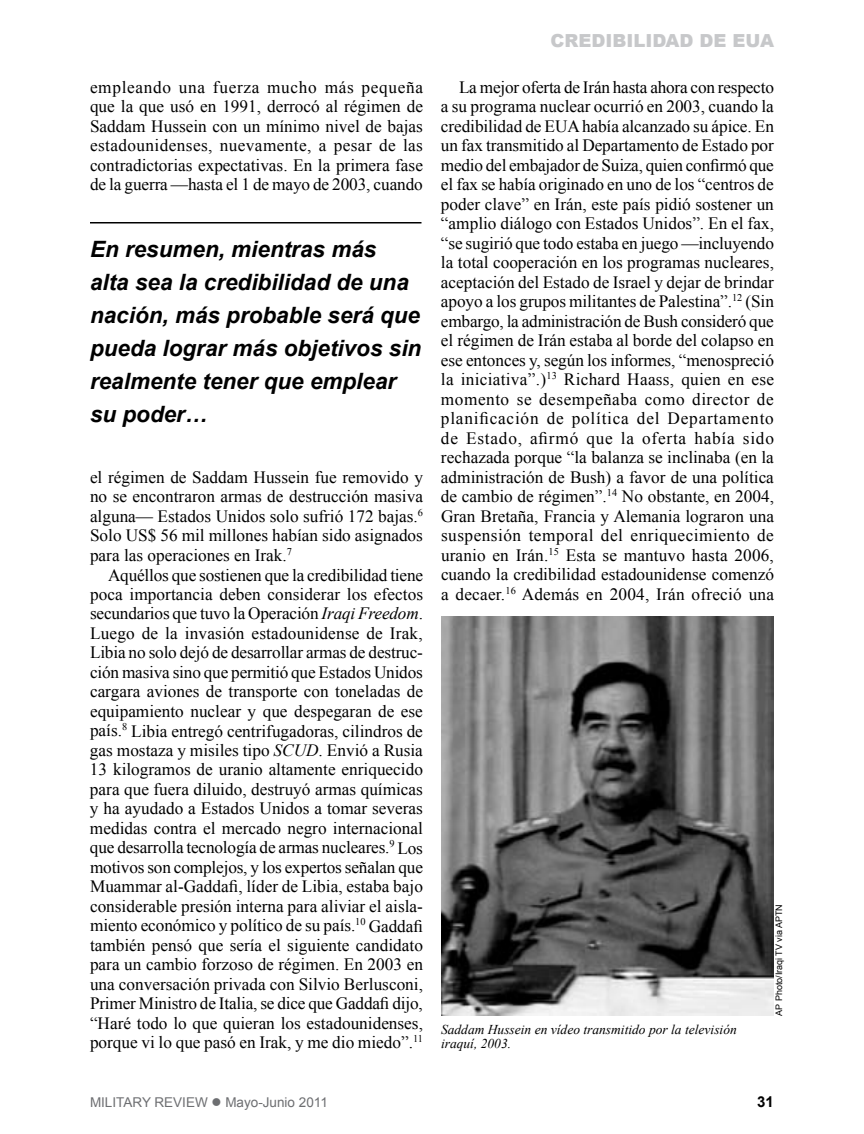
<style>
.page{position:relative;width:864px;height:1134px;background:#fff}
.page>*{position:absolute;margin:0;border:0;box-sizing:border-box;transform-origin:0 0}
.t1{font:italic 700 22.5px/33px "Arial";color:#000}
.t2{font:900 18px "Arial";color:#c7c8ca}
.t3{font:17.25px/19.5px "Times New Roman";color:#000;text-align:justify}
.t4{font:700 15px "Arial";color:#000}
.t5{font:italic 13.5px/14.2px "Times New Roman";color:#000}
.t6{font:13.5px "Arial";color:#6d6e71}
.t7{font:9px "Arial";color:#000}
.s1{font-style:italic}
</style>
<div class="page">
<img style="left:441px;top:616px;width:333px;height:400px">
<hr style="left:90px;top:222px;width:332px;height:2px;background:#000">
<p class="t3" style="left:90px;top:77px;width:335px">empleando una fuerza mucho más pequeña que la que usó en 1991, derrocó al régimen de Saddam Hussein con un mínimo nivel de bajas estadounidenses, nuevamente, a pesar de las contradictorias expectativas. En la primera fase de la guerra —hasta el 1 de mayo de 2003, cuando</p>
<h1 class="t1" style="left:90px;top:233px;width:333px">En resumen, mientras más<br>alta sea la credibilidad de una nación, más probable será que pueda lograr más objetivos sin realmente tener que emplear su poder…</h1>
<p class="t3" style="left:90px;top:467px;width:334px">el régimen de Saddam Hussein fue removido y no se encontraron armas de destrucción masiva alguna— Estados Unidos solo sufrió 172 bajas.<sup>6<br></sup>Solo US$ 56 mil millones habían sido asignados para las operaciones en Irak.<sup>7</sup></p>
<p class="t3" style="left:90px;top:565px;width:335px;text-indent:18px">Aquéllos que sostienen que la credibilidad tiene poca importancia deben considerar los efectos secundarios que tuvo la Operación <span class="s1">Iraqi Freedom</span>.<br>Luego de la invasión estadounidense de Irak, Libia no solo dejó de desarrollar armas de destruc&shy;ción masiva sino que permitió que Estados Unidos cargara aviones de transporte con toneladas de equipamiento nuclear y que despegaran de ese país.<sup>8</sup> Libia entregó centrifugadoras, cilindros de gas mostaza y misiles tipo <span class="s1">SCUD</span>. Envió a Rusia 13 kilogramos de uranio altamente enriquecido para que fuera diluido, destruyó armas químicas y ha ayudado a Estados Unidos a tomar severas medidas contra el mercado negro internacional que desarrolla tecnología de armas nucleares.<sup>9</sup> Los motivos son complejos, y los expertos señalan que Muammar al-Gaddafi, líder de Libia, estaba bajo considerable presión interna para aliviar el aisla&shy;miento económico y político de su país.<sup>10</sup> Gaddafi también pensó que sería el siguiente candidato para un cambio forzoso de régimen. En 2003 en una conversación privada con Silvio Berlusconi, Primer Ministro de Italia, se dice que Gaddafi dijo, “Haré todo lo que quieran los estadounidenses, porque vi lo que pasó en Irak, y me dio miedo”.<sup>11</sup></p>
<p class="t2" style="left:550px;top:27px;width:225px">CREDIBILIDAD DE EUA</p>
<p class="t3" style="left:441px;top:77px;width:335px;text-indent:18px">La mejor oferta de Irán hasta ahora con respecto a su programa nuclear ocurrió en 2003, cuando la credibilidad de EUA había alcanzado su ápice. En un fax transmitido al Departamento de Estado por medio del embajador de Suiza, quien confirmó que el fax se había originado en uno de los “centros de poder clave” en Irán, este país pidió sostener un “amplio diálogo con Estados Unidos”. En el fax, “se sugirió que todo estaba en juego —incluyendo la total cooperación en los programas nucleares, aceptación del Estado de Israel y dejar de brindar apoyo a los grupos militantes de Palestina”.<sup>12</sup> (Sin embargo, la administración de Bush consideró que el régimen de Irán estaba al borde del colapso en ese entonces y, según los informes, “menospreció la iniciativa”.)<sup>13</sup> Richard Haass, quien en ese momento se desempeñaba como director de planificación de política del Departamento de Estado, afirmó que la oferta había sido rechazada porque “la balanza se inclinaba (en la administración de Bush) a favor de una política de cambio de régimen”.<sup>14</sup> No obstante, en 2004, Gran Bretaña, Francia y Alemania lograron una suspensión temporal del enriquecimiento de uranio en Irán.<sup>15</sup> Esta se mantuvo hasta 2006, cuando la credibilidad estadounidense comenzó a decaer.<sup>16</sup> Además en 2004, Irán ofreció una</p>
<p class="t5" style="left:441px;top:1022px;width:297px">Saddam Hussein en vídeo transmitido por la televisión iraquí, 2003.</p>
<p class="t7" style="left:773px;top:1016px;width:113px;rotate:-90deg">AP Photo/Iraqi TV via APTN</p>
<p class="t6" style="left:90px;top:1093px;width:239px">MILITARY REVIEW ● Mayo-Junio 2011</p>
<p class="t4" style="left:757px;top:1092px;width:18px">31</p>
</div>
